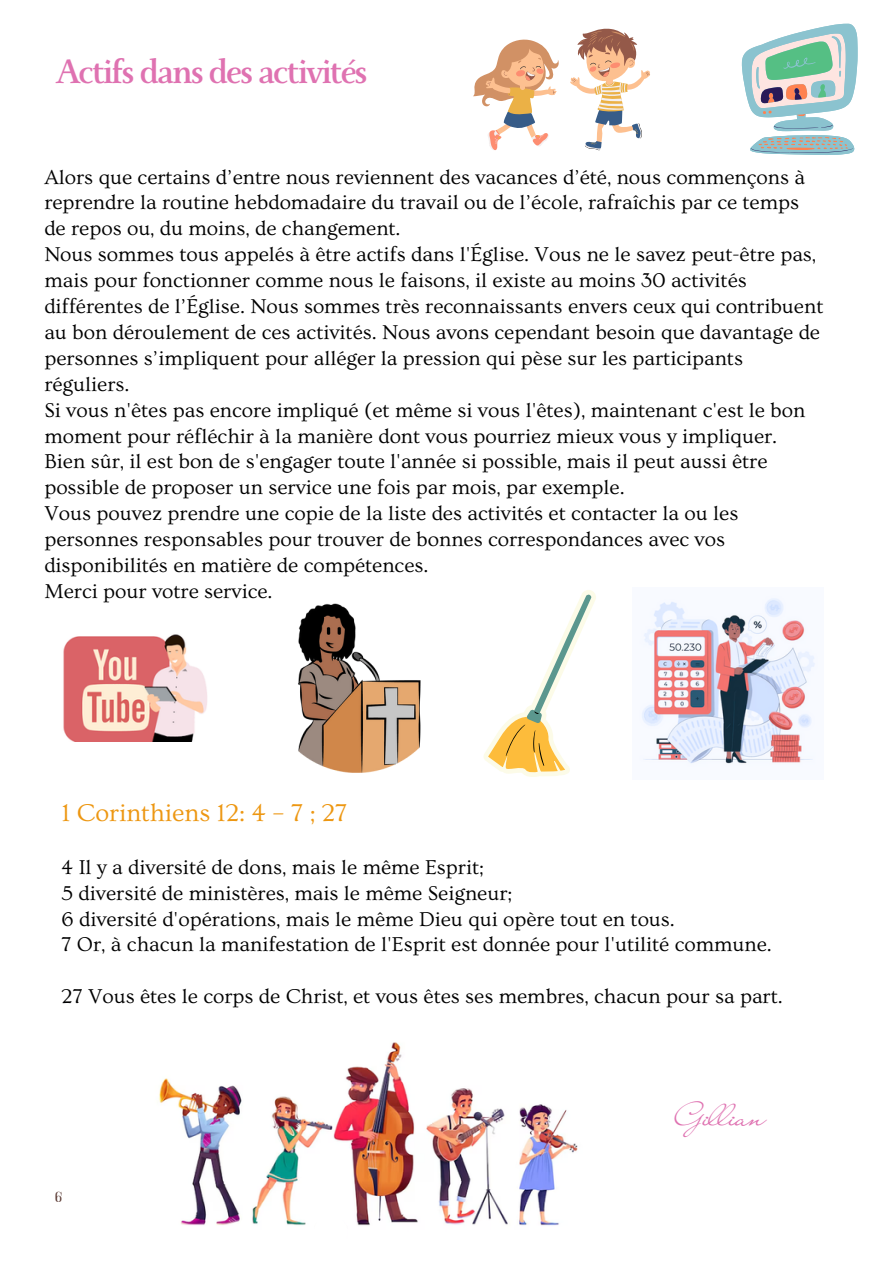
<style>
.page{position:relative;width:894px;height:1264px;background:#fff}
.page>*{position:absolute;margin:0;border:0;box-sizing:border-box;transform-origin:0 0}
.t1{font:700 37.8px "Monterchi Serif";letter-spacing:-.065em;color:#df72b1}
.t2{font:31.05px "Liana";color:#df72b1}
.t3{font:25.5px "Ovo";color:#ed9712}
.t4{font:21px/26px "Ovo";color:#000001}
.t5{font:14.55px "Perandoryv 2";color:#593831}
</style>
<div class="page">
<svg style="left:483px;top:590px;width:113px;height:186px"></svg>
<svg style="left:473px;top:39px;width:86px;height:112px"></svg>
<svg style="left:570px;top:28px;width:80px;height:123px"></svg>
<svg style="left:741px;top:24px;width:116px;height:131px"></svg>
<img style="left:641px;top:598px;width:174px;height:166px">
<img style="left:63px;top:634px;width:144px;height:107px">
<img style="left:159px;top:1042px;width:419px;height:184px">
<div style="left:313px;top:1215px;width:34px;height:34px;background:#fff"></div>
<img style="left:298px;top:603px;width:123px;height:169px">
<h1 class="t1" style="left:55px;top:52px;width:313px">Actifs dans des activités</h1>
<p class="t4" style="left:44px;top:164px;width:780px">Alors que certains d’entre nous reviennent des vacances d’été, nous commençons à reprendre la routine hebdomadaire du travail ou de l’école, rafraîchis par ce temps de repos ou, du moins, de changement.<br>Nous sommes tous appelés à être actifs dans l'Église. Vous ne le savez peut-être pas, mais pour fonctionner comme nous le faisons, il existe au moins 30 activités différentes de l’Église. Nous sommes très reconnaissants envers ceux qui contribuent au bon déroulement de ces activités. Nous avons cependant besoin que davantage de personnes s’impliquent pour alléger la pression qui pèse sur les participants réguliers.<br>Si vous n'êtes pas encore impliqué (et même si vous l'êtes), maintenant c'est le bon moment pour réfléchir à la manière dont vous pourriez mieux vous y impliquer.<br>Bien sûr, il est bon de s'engager toute l'année si possible, mais il peut aussi être possible de proposer un service une fois par mois, par exemple.<br>Vous pouvez prendre une copie de la liste des activités et contacter la ou les personnes responsables pour trouver de bonnes correspondances avec vos disponibilités en matière de compétences.<br>Merci pour votre service.</p>
<p class="t3" style="left:62px;top:798px;width:287px">1 Corinthiens 12: 4 – 7 ; 27</p>
<p class="t4" style="left:62px;top:854px;width:711px">4 Il y a diversité de dons, mais le même Esprit;<br>5 diversité de ministères, mais le même Seigneur;<br>6 diversité d'opérations, mais le même Dieu qui opère tout en tous.<br>7 Or, à chacun la manifestation de l'Esprit est donnée pour l'utilité commune.</p>
<p class="t4" style="left:62px;top:983px;width:722px">27 Vous êtes le corps de Christ, et vous êtes ses membres, chacun pour sa part.</p>
<p class="t5" style="left:55px;top:1191px;width:8px">6</p>
<h2 class="t2" style="left:674px;top:1096px;width:93px">Gillian</h2>
</div>
